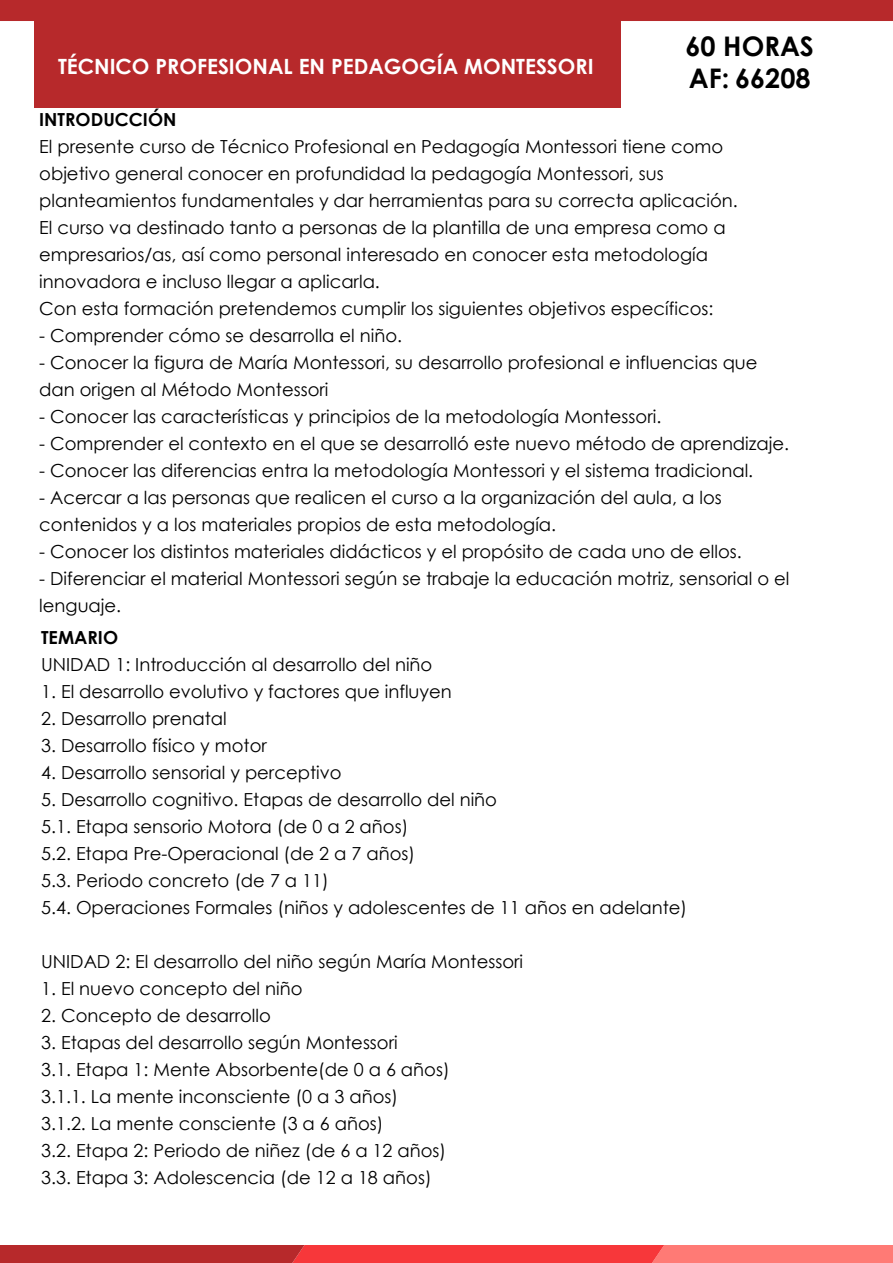
<style>
.page{position:relative;width:893px;height:1263px;background:#fff}
.page>*{position:absolute;margin:0;border:0;box-sizing:border-box;transform-origin:0 0}
.t1{font:700 27px/32.4px "Century Gothic";color:#000}
.t2{font:700 21px "Century Gothic";color:#fff}
.t3{font:18px/27px "Century Gothic";color:#000}
.t4{font:700 18px "Century Gothic";color:#000}
</style>
<div class="page">
<div style="left:0;top:0;width:893px;height:21px;background:#b7292b"></div>
<div style="left:34px;top:0;width:586px;height:107px;background:#b7292b"></div>
<svg style="left:0;top:1245px;width:893px;height:18px;background:#e34444"></svg>
<p class="t2" style="left:58px;top:51px;width:537px">TÉCNICO PROFESIONAL EN PEDAGOGÍA MONTESSORI</p>
<h1 class="t1" style="left:685px;top:28px;width:130px">60 HORAS<br>AF: 66208</h1>
<p class="t4" style="left:39px;top:106px;width:139px">INTRODUCCIÓN</p>
<p class="t3" style="left:39px;top:133px;width:700px">El presente curso de Técnico Profesional en Pedagogía Montessori tiene como objetivo general conocer en profundidad la pedagogía Montessori, sus planteamientos fundamentales y dar herramientas para su correcta aplicación.<br>El curso va destinado tanto a personas de la plantilla de una empresa como a empresarios/as, así como personal interesado en conocer esta metodología innovadora e incluso llegar a aplicarla.<br>Con esta formación pretendemos cumplir los siguientes objetivos específicos:</p>
<p class="t3" style="left:39px;top:322px;width:364px">- Comprender cómo se desarrolla el niño.</p>
<p class="t3" style="left:39px;top:349px;width:720px">- Conocer la figura de María Montessori, su desarrollo profesional e influencias que dan origen al Método Montessori</p>
<p class="t3" style="left:39px;top:403px;width:624px">- Conocer las características y principios de la metodología Montessori.</p>
<p class="t3" style="left:39px;top:430px;width:751px">- Comprender el contexto en el que se desarrolló este nuevo método de aprendizaje.</p>
<p class="t3" style="left:39px;top:457px;width:715px">- Conocer las diferencias entra la metodología Montessori y el sistema tradicional.</p>
<p class="t3" style="left:39px;top:484px;width:684px">- Acercar a las personas que realicen el curso a la organización del aula, a los contenidos y a los materiales propios de esta metodología.</p>
<p class="t3" style="left:39px;top:538px;width:704px">- Conocer los distintos materiales didácticos y el propósito de cada uno de ellos.</p>
<p class="t3" style="left:39px;top:565px;width:752px">- Diferenciar el material Montessori según se trabaje la educación motriz, sensorial o el lenguaje.</p>
<p class="t4" style="left:41px;top:624px;width:79px">TEMARIO</p>
<p class="t3" style="left:41px;top:651px;width:393px">UNIDAD 1: Introducción al desarrollo del niño</p>
<p class="t3" style="left:41px;top:678px;width:412px">1. El desarrollo evolutivo y factores que influyen</p>
<p class="t3" style="left:41px;top:705px;width:187px">2. Desarrollo prenatal</p>
<p class="t3" style="left:41px;top:732px;width:227px">3. Desarrollo físico y motor</p>
<p class="t3" style="left:41px;top:759px;width:302px">4. Desarrollo sensorial y perceptivo</p>
<p class="t3" style="left:41px;top:786px;width:647px">5. Desarrollo cognitivo. Etapas de desarrollo del niño<br>5.1. Etapa sensorio Motora (de 0 a 2 años)<br>5.2. Etapa Pre-Operacional (de 2 a 7 años)<br>5.3. Periodo concreto (de 7 a 11)<br>5.4. Operaciones Formales (niños y adolescentes de 11 años en adelante)</p>
<p class="t3" style="left:41px;top:948px;width:484px">UNIDAD 2: El desarrollo del niño según María Montessori</p>
<p class="t3" style="left:41px;top:975px;width:263px">1. El nuevo concepto del niño</p>
<p class="t3" style="left:41px;top:1002px;width:231px">2. Concepto de desarrollo</p>
<p class="t3" style="left:41px;top:1029px;width:410px">3. Etapas del desarrollo según Montessori<br>3.1. Etapa 1: Mente Absorbente(de 0 a 6 años)<br>3.1.1. La mente inconsciente (0 a 3 años)<br>3.1.2. La mente consciente (3 a 6 años)<br>3.2. Etapa 2: Periodo de niñez (de 6 a 12 años)<br>3.3. Etapa 3: Adolescencia (de 12 a 18 años)</p>
</div>
